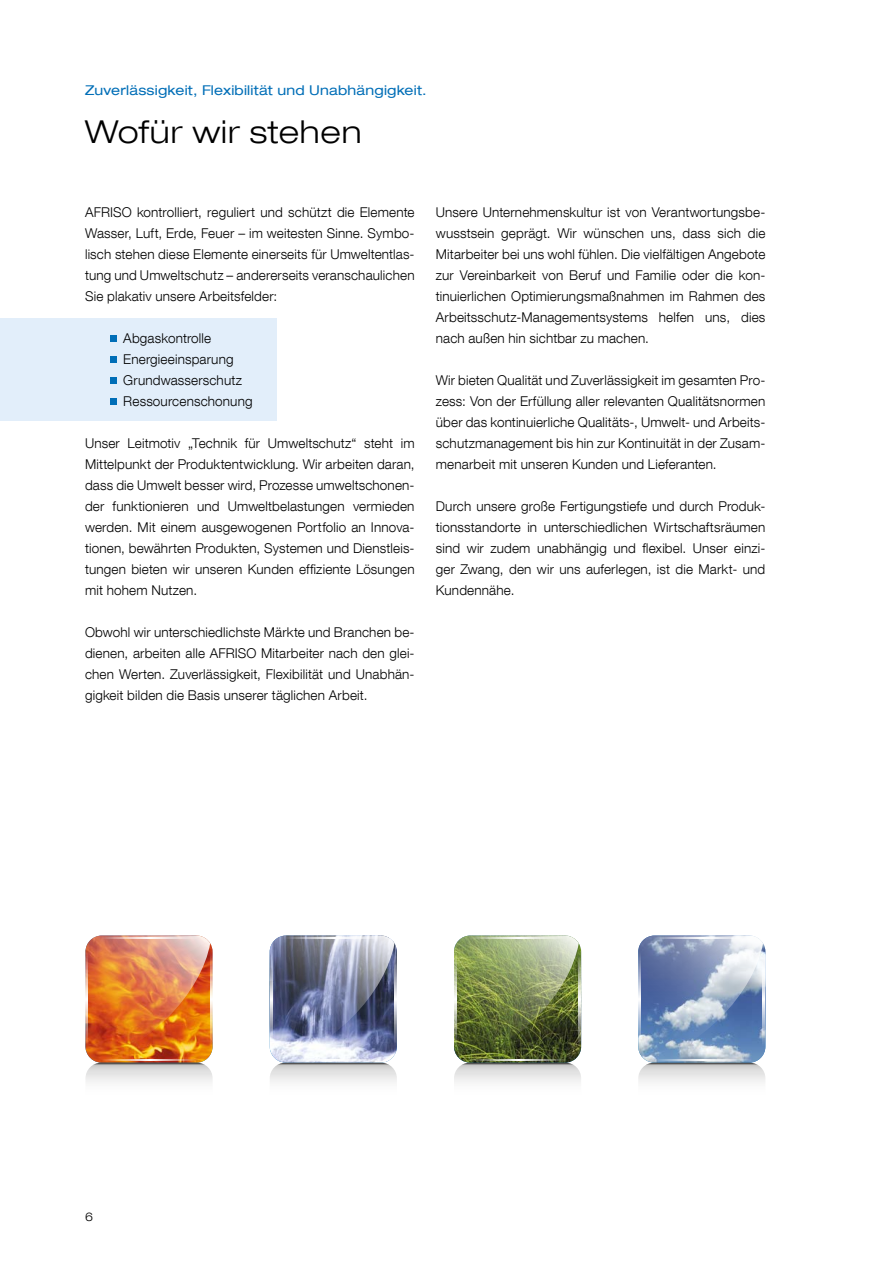
<style>
.page{position:relative;width:893px;height:1263px;background:#fff}
.page>*{position:absolute;margin:0;border:0;box-sizing:border-box;transform-origin:0 0}
.t1{font:300 expanded 31.5px "Helvetica Neue LT Com";letter-spacing:.025em;color:#000}
.t2{font:300 13.5px/21px "Helvetica Neue LT Com";letter-spacing:.01em;color:#000;text-align:justify}
.t3{font:expanded 13.5px "Helvetica Neue LT Com";letter-spacing:.015em;color:#006eb7}
.t4{font:300 expanded 12px "Helvetica Neue LT Com";color:#000}
</style>
<div class="page">
<img style="left:85px;top:935px;width:128px;height:147px">
<hr style="left:100px;top:937px;width:98px;height:2px;background:#fff">
<hr style="left:85px;top:952px;width:3px;height:94px;background:#fff">
<svg style="left:270px;top:935px;width:127px;height:147px;background:#9096ac"></svg>
<hr style="left:284px;top:937px;width:99px;height:2px;background:#fff">
<hr style="left:270px;top:952px;width:3px;height:94px;background:#fff">
<img style="left:454px;top:935px;width:127px;height:147px">
<hr style="left:469px;top:937px;width:98px;height:2px;background:#fff">
<hr style="left:454px;top:952px;width:3px;height:94px;background:#fff">
<svg style="left:638px;top:935px;width:127px;height:147px;background:#97a8c5"></svg>
<hr style="left:653px;top:937px;width:98px;height:2px;background:#fff">
<hr style="left:638px;top:952px;width:3px;height:94px;background:#fff">
<div style="left:0;top:319px;width:276px;height:102px;background:#e2eefa"></div>
<svg style="left:111px;top:335px;width:6px;height:6px"></svg>
<svg style="left:111px;top:356px;width:6px;height:6px"></svg>
<svg style="left:111px;top:377px;width:6px;height:6px"></svg>
<svg style="left:111px;top:398px;width:6px;height:6px"></svg>
<p class="t3" style="left:85px;top:81px;width:343px">Zuverlässigkeit, Flexibilität und Unabhängigkeit.</p>
<h1 class="t1" style="left:85px;top:113px;width:278px">Wofür wir stehen</h1>
<p class="t2" style="left:85px;top:201px;width:331px">AFRISO kontrolliert, reguliert und schützt die Elemente Wasser, Luft, Erde, Feuer – im weitesten Sinne. Symbo&shy;lisch stehen diese Elemente einerseits für Umweltentlas&shy;tung und Umweltschutz – andererseits veranschaulichen Sie plakativ unsere Arbeitsfelder:</p>
<p class="t2" style="left:123px;top:327px;width:131px;text-align:left">Abgaskontrolle<br>Energieeinsparung<br>Grundwasserschutz<br>Ressourcenschonung</p>
<p class="t2" style="left:85px;top:432px;width:331px">Unser Leitmotiv „Technik für Umweltschutz“ steht im Mittelpunkt der Produktentwicklung. Wir arbeiten daran, dass die Umwelt besser wird, Prozesse umweltschonen&shy;der funktionieren und Umweltbelastungen vermieden werden. Mit einem ausgewogenen Portfolio an Innova&shy;tionen, bewährten Produkten, Systemen und Dienstleis&shy;tungen bieten wir unseren Kunden effiziente Lösungen mit hohem Nutzen.</p>
<p class="t2" style="left:85px;top:621px;width:331px">Obwohl wir unterschiedlichste Märkte und Branchen be&shy;dienen, arbeiten alle AFRISO Mitarbeiter nach den glei&shy;chen Werten. Zuverlässigkeit, Flexibilität und Unabhän&shy;gigkeit bilden die Basis unserer täglichen Arbeit.</p>
<p class="t2" style="left:436px;top:201px;width:331px">Unsere Unternehmenskultur ist von Verantwortungsbe&shy;wusstsein geprägt. Wir wünschen uns, dass sich die Mitarbeiter bei uns wohl fühlen. Die vielfältigen Angebote zur Vereinbarkeit von Beruf und Familie oder die kon&shy;tinuierlichen Optimierungsmaßnahmen im Rahmen des Arbeitsschutz-Managementsystems helfen uns, dies nach außen hin sichtbar zu machen.</p>
<p class="t2" style="left:436px;top:369px;width:331px">Wir bieten Qualität und Zuverlässigkeit im gesamten Pro&shy;zess: Von der Erfüllung aller relevanten Qualitätsnormen über das kontinuierliche Qualitäts-, Umwelt- und Arbeits&shy;schutzmanagement bis hin zur Kontinuität in der Zusam&shy;menarbeit mit unseren Kunden und Lieferanten.</p>
<p class="t2" style="left:436px;top:495px;width:331px">Durch unsere große Fertigungstiefe und durch Produk&shy;tionsstandorte in unterschiedlichen Wirtschaftsräumen sind wir zudem unabhängig und flexibel. Unser einzi&shy;ger Zwang, den wir uns auferlegen, ist die Markt- und Kundennähe.</p>
<p class="t4" style="left:85px;top:1209px;width:10px">6</p>
</div>
